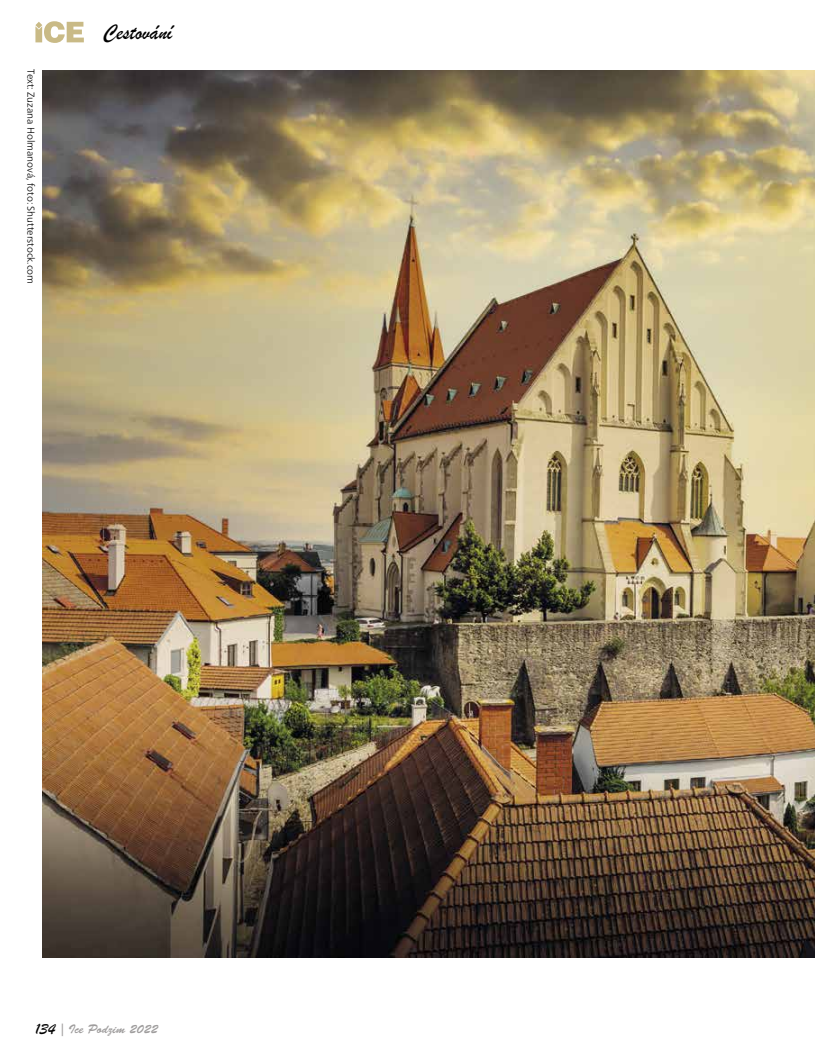
<style>
.page{position:relative;width:815px;height:1063px;background:#fff}
.page>*{position:absolute;margin:0;border:0;box-sizing:border-box;transform-origin:0 0}
.t1{font:22.5px "Brush Script";color:#000}
.t2{font:12.5px "Brush Script Std";color:#9f9d9d}
.t3{font:300 10px "Frutiger Neue LTW1 G";color:#000}
.s1{font-family:"Brush Script";font-size:16.25px;color:#000}
</style>
<div class="page">
<svg style="left:35px;top:21px;width:49px;height:22px"></svg>
<img style="left:43px;top:71px;width:772px;height:887px">
<p class="t3" style="left:38px;top:69px;width:216px;rotate:90deg">Text: Zuzana Holmanová, foto: Shutterstock.com</p>
<h1 class="t1" style="left:103px;top:17px;width:71px">Cestování</h1>
<p class="t2" style="left:35px;top:1022px;width:124px"><span class="s1">134</span> | Ice Podzim 2022</p>
</div>
